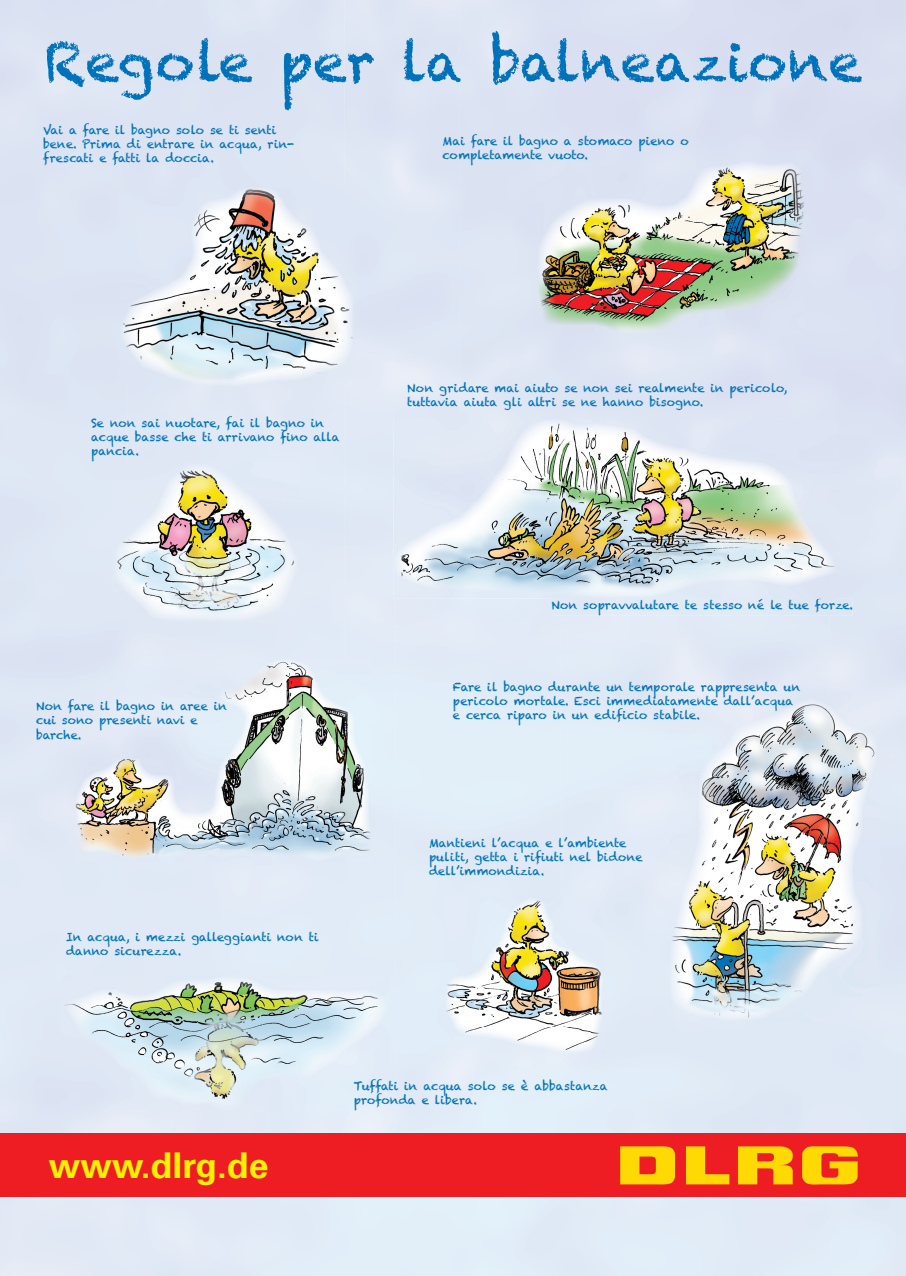
<style>
.page{position:relative;width:906px;height:1276px;background:#fff}
.page>*{position:absolute;margin:0;border:0;box-sizing:border-box;transform-origin:0 0}
.t1{font:54px "Chalkduster";color:#0072bc}
.t2{font:700 35.55px "DLRG Univers";color:#fff101}
.t3{font:11.7px/14px "Chalkduster";color:#0072bc}
</style>
<div class="page">
<img style="left:75px;top:658px;width:295px;height:317px">
<div style="left:552px;top:598px;width:300px;height:18px;background:#e0eaf6"></div>
<div style="left:0;top:1133px;width:906px;height:64px;background:#ee1d23"></div>
<img style="left:621px;top:1146px;width:236px;height:38px">
<img style="left:120px;top:187px;width:234px;height:199px">
<img style="left:537px;top:161px;width:267px;height:174px">
<img style="left:113px;top:462px;width:185px;height:160px">
<img style="left:393px;top:419px;width:444px;height:179px">
<img style="left:552px;top:598px;width:285px;height:1px">
<img style="left:62px;top:975px;width:327px;height:137px">
<img style="left:445px;top:898px;width:158px;height:155px">
<img style="left:668px;top:697px;width:210px;height:324px">
<h1 class="t1" style="left:44px;top:30px;width:820px">Regole per la balneazione</h1>
<p class="t3" style="left:43px;top:123px;width:253px">Vai a fare il bagno solo se ti senti bene. Prima di entrare in acqua, rin&shy;frescati e fatti la doccia.</p>
<p class="t3" style="left:442px;top:134px;width:248px">Mai fare il bagno a stomaco pieno o completamente vuoto.</p>
<p class="t3" style="left:91px;top:416px;width:250px">Se non sai nuotare, fai il bagno in acque basse che ti arrivano fino alla pancia.</p>
<p class="t3" style="left:407px;top:381px;width:381px">Non gridare mai aiuto se non sei realmente in pericolo, tuttavia aiuta gli altri se ne hanno bisogno.</p>
<p class="t3" style="left:36px;top:699px;width:192px">Non fare il bagno in aree in cui sono presenti navi e barche.</p>
<p class="t3" style="left:66px;top:930px;width:254px">In acqua, i mezzi galleggianti non ti danno sicurezza.</p>
<p class="t3" style="left:551px;top:598px;width:303px">Non sopravvalutare te stesso né le tue forze.</p>
<p class="t3" style="left:453px;top:680px;width:349px">Fare il bagno durante un temporale rappresenta un pericolo mortale. Esci immediatamente dall’acqua e cerca riparo in un edificio stabile.</p>
<p class="t3" style="left:429px;top:836px;width:215px">Mantieni l’acqua e l’ambiente puliti, getta i rifiuti nel bidone dell’immondizia.</p>
<h2 class="t2" style="left:49px;top:1145px;width:221px">www.dlrg.de</h2>
<p class="t3" style="left:354px;top:1079px;width:255px">Tuffati in acqua solo se è abbastanza profonda e libera.</p>
</div>
